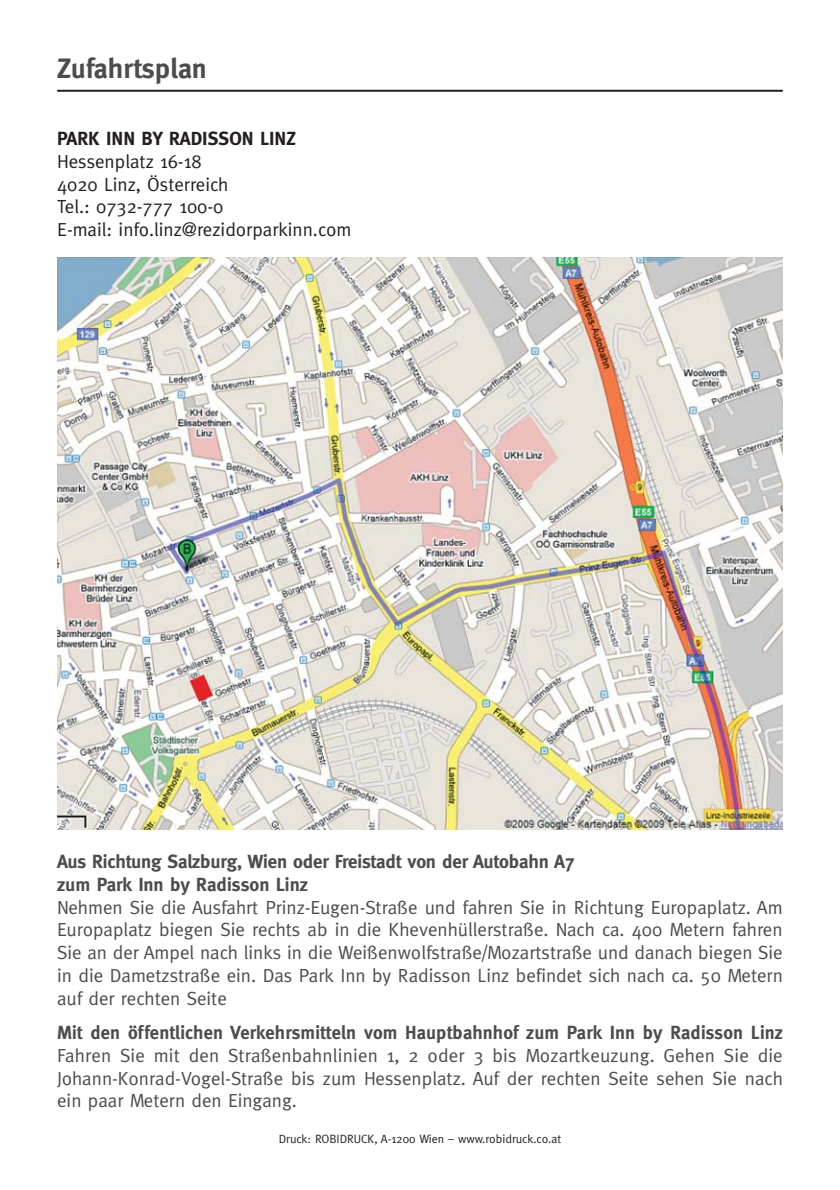
<style>
.page{position:relative;width:840px;height:1190px;background:#fff}
.page>*{position:absolute;margin:0;border:0;box-sizing:border-box;transform-origin:0 0}
.t1{font:700 28px "Meta";color:#4c4c4e}
.t2{font:19px/22.8px "Meta";color:#4c4c4e;text-align:justify}
.t3{font:700 19px/22.8px "Meta";color:#4c4c4e}
.t4{font:19px/22.8px "Meta";color:#231f20}
.t5{font:700 19px "Meta";color:#231f20}
.t6{font:12px "Meta";color:#231f20}
</style>
<div class="page">
<img style="left:57px;top:257px;width:726px;height:572px">
<hr style="left:57px;top:90px;width:726px;height:2px;background:#231f20">
<h1 class="t1" style="left:57px;top:57px;width:151px">Zufahrtsplan</h1>
<p class="t5" style="left:57px;top:130px;width:240px">PARK INN BY RADISSON LINZ</p>
<p class="t4" style="left:57px;top:151px;width:296px">Hessenplatz 16-18<br>4020 Linz, Österreich<br>Tel.: 0732-777 100-0<br>E-mail: info.linz@rezidorparkinn.com</p>
<p class="t3" style="left:57px;top:852px;width:519px">Aus Richtung Salzburg, Wien oder Freistadt von der Autobahn A7 zum Park Inn by Radisson Linz</p>
<p class="t2" style="left:57px;top:897px;width:727px">Nehmen Sie die Ausfahrt Prinz-Eugen-Straße und fahren Sie in Richtung Europaplatz. Am Europaplatz biegen Sie rechts ab in die Khevenhüllerstraße. Nach ca. 400 Metern fahren Sie an der Ampel nach links in die Weißenwolfstraße/Mozartstraße und danach biegen Sie in die Dametzstraße ein. Das Park Inn by Radisson Linz befindet sich nach ca. 50 Metern auf der rechten Seite</p>
<p class="t3" style="left:57px;top:1023px;width:727px">Mit den öffentlichen Verkehrsmitteln vom Hauptbahnhof zum Park Inn by Radisson Linz</p>
<p class="t2" style="left:57px;top:1045px;width:727px">Fahren Sie mit den Straßenbahnlinien 1, 2 oder 3 bis Mozartkeuzung. Gehen Sie die Johann-Konrad-Vogel-Straße bis zum Hessenplatz. Auf der rechten Seite sehen Sie nach ein paar Metern den Eingang.</p>
<p class="t6" style="left:279px;top:1134px;width:284px">Druck: ROBIDRUCK, A-1200 Wien – www.robidruck.co.at</p>
</div>
